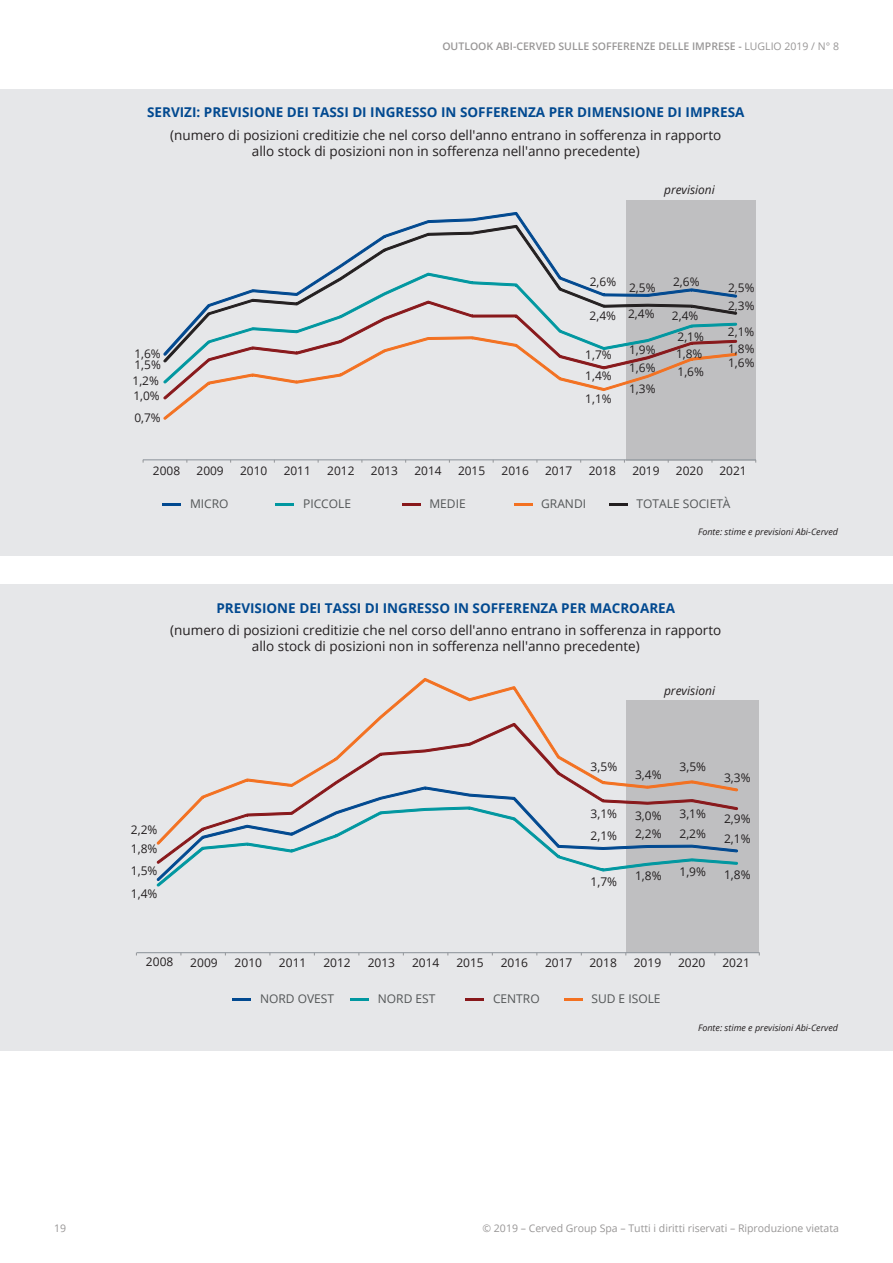
<style>
.page{position:relative;width:893px;height:1263px;background:#fff}
.page>*{position:absolute;margin:0;border:0;box-sizing:border-box;transform-origin:0 0}
.t1{font:13.5px "Open Sans";color:#231f20}
.t2{font:700 13.5px "Open Sans";color:#014990}
.t3{font:12px "Open Sans";color:#231f20}
.t4{font:12px "Open Sans";color:#525556}
.t5{font:italic 12px "Open Sans";color:#231f20}
.t6{font:11.85px "Open Sans";color:#231f20}
.t7{font:italic 11.85px "Open Sans";color:#231f20}
.t8{font:10.5px "Open Sans";color:#989696}
.t9{font:600 10.5px "Open Sans";color:#989696}
.t10{font:italic 9px "Open Sans";color:#231f20}
.s1{font-weight:400}
</style>
<div class="page">
<div style="left:0;top:89px;width:893px;height:467px;background:#e6e7e9"></div>
<div style="left:0;top:584px;width:893px;height:467px;background:#e6e7e9"></div>
<div style="left:626px;top:200px;width:129px;height:261px;background:#bfbfc1"></div>
<svg style="left:414px;top:212px;width:112px;height:13px"></svg>
<svg style="left:163px;top:362px;width:525px;height:57px"></svg>
<svg style="left:163px;top:225px;width:574px;height:137px"></svg>
<hr style="left:143px;top:459px;width:613px;height:1px;background:#90979e">
<div style="left:626px;top:700px;width:132px;height:253px;background:#bfbfc1"></div>
<svg style="left:156px;top:864px;width:582px;height:22px"></svg>
<svg style="left:156px;top:844px;width:582px;height:20px"></svg>
<svg style="left:156px;top:678px;width:582px;height:166px"></svg>
<hr style="left:137px;top:952px;width:622px;height:1px;background:#90979e">
<svg style="left:162px;top:503px;width:19px;height:2px"></svg>
<svg style="left:275px;top:503px;width:19px;height:2px"></svg>
<svg style="left:402px;top:503px;width:19px;height:2px"></svg>
<svg style="left:514px;top:503px;width:18px;height:2px"></svg>
<svg style="left:609px;top:503px;width:19px;height:2px"></svg>
<svg style="left:232px;top:998px;width:19px;height:2px"></svg>
<svg style="left:350px;top:998px;width:19px;height:2px"></svg>
<svg style="left:465px;top:998px;width:19px;height:2px"></svg>
<svg style="left:564px;top:998px;width:19px;height:2px"></svg>
<p class="t9" style="left:442px;top:39px;width:398px">OUTLOOK ABI-CERVED SULLE SOFFERENZE DELLE IMPRESE - <span class="s1">LUGLIO 2019 / N° 8</span></p>
<p class="t2" style="left:147px;top:103px;width:599px">SERVIZI: PREVISIONE DEI TASSI DI INGRESSO IN SOFFERENZA PER DIMENSIONE DI IMPRESA</p>
<p class="t1" style="left:170px;top:126px;width:553px">(numero di posizioni creditizie che nel corso dell'anno entrano in sofferenza in rapporto</p>
<p class="t1" style="left:252px;top:142px;width:389px">allo stock di posizioni non in sofferenza nell'anno precedente)</p>
<p class="t7" style="left:664px;top:182px;width:52px">previsioni</p>
<p class="t6" style="left:590px;top:274px;width:28px">2,6%</p>
<p class="t6" style="left:629px;top:279px;width:28px">2,5%</p>
<p class="t6" style="left:673px;top:274px;width:28px">2,6%</p>
<p class="t6" style="left:590px;top:307px;width:66px">2,4% 2,4%</p>
<p class="t6" style="left:672px;top:307px;width:28px">2,4%</p>
<p class="t6" style="left:728px;top:280px;width:28px">2,5%</p>
<p class="t6" style="left:728px;top:297px;width:28px">2,3%</p>
<p class="t6" style="left:728px;top:323px;width:28px">2,1%</p>
<p class="t6" style="left:677px;top:328px;width:28px">2,1%</p>
<p class="t6" style="left:676px;top:345px;width:28px">1,8%</p>
<p class="t6" style="left:728px;top:340px;width:28px">1,8%</p>
<p class="t6" style="left:629px;top:341px;width:28px">1,9%</p>
<p class="t6" style="left:134px;top:345px;width:28px">1,6%</p>
<p class="t6" style="left:585px;top:347px;width:28px">1,7%</p>
<p class="t6" style="left:134px;top:357px;width:28px">1,5%</p>
<p class="t6" style="left:728px;top:354px;width:28px">1,6%</p>
<p class="t6" style="left:629px;top:359px;width:28px">1,6%</p>
<p class="t6" style="left:677px;top:363px;width:28px">1,6%</p>
<p class="t6" style="left:585px;top:368px;width:28px">1,4%</p>
<p class="t6" style="left:133px;top:373px;width:28px">1,2%</p>
<p class="t6" style="left:629px;top:380px;width:28px">1,3%</p>
<p class="t6" style="left:133px;top:388px;width:28px">1,0%</p>
<p class="t6" style="left:585px;top:391px;width:28px">1,1%</p>
<p class="t6" style="left:134px;top:409px;width:28px">0,7%</p>
<p class="t6" style="left:153px;top:462px;width:29px">2008</p>
<p class="t6" style="left:197px;top:462px;width:29px">2009</p>
<p class="t6" style="left:240px;top:462px;width:29px">2010</p>
<p class="t6" style="left:284px;top:462px;width:29px">2011</p>
<p class="t6" style="left:327px;top:462px;width:29px">2012</p>
<p class="t6" style="left:371px;top:462px;width:29px">2013</p>
<p class="t6" style="left:414px;top:462px;width:29px">2014</p>
<p class="t6" style="left:458px;top:462px;width:29px">2015</p>
<p class="t6" style="left:502px;top:462px;width:29px">2016</p>
<p class="t6" style="left:545px;top:462px;width:29px">2017</p>
<p class="t6" style="left:589px;top:462px;width:29px">2018</p>
<p class="t6" style="left:632px;top:462px;width:29px">2019</p>
<p class="t6" style="left:676px;top:462px;width:29px">2020</p>
<p class="t6" style="left:719px;top:462px;width:29px">2021</p>
<p class="t4" style="left:190px;top:495px;width:40px">MICRO</p>
<p class="t4" style="left:303px;top:495px;width:49px">PICCOLE</p>
<p class="t4" style="left:429px;top:495px;width:38px">MEDIE</p>
<p class="t4" style="left:541px;top:495px;width:46px">GRANDI</p>
<p class="t4" style="left:637px;top:495px;width:95px">TOTALE SOCIETÀ</p>
<p class="t10" style="left:698px;top:526px;width:141px">Fonte: stime e previsioni Abi-Cerved</p>
<p class="t2" style="left:216px;top:598px;width:460px">PREVISIONE DEI TASSI DI INGRESSO IN SOFFERENZA PER MACROAREA</p>
<p class="t1" style="left:170px;top:621px;width:553px">(numero di posizioni creditizie che nel corso dell'anno entrano in sofferenza in rapporto</p>
<p class="t1" style="left:252px;top:637px;width:389px">allo stock di posizioni non in sofferenza nell'anno precedente)</p>
<p class="t3" style="left:131px;top:821px;width:28px">2,2%</p>
<p class="t3" style="left:131px;top:840px;width:28px">1,8%</p>
<p class="t3" style="left:131px;top:863px;width:28px">1,5%</p>
<p class="t3" style="left:131px;top:886px;width:28px">1,4%</p>
<p class="t5" style="left:664px;top:682px;width:53px">previsioni</p>
<p class="t3" style="left:591px;top:758px;width:28px">3,5%</p>
<p class="t3" style="left:635px;top:766px;width:28px">3,4%</p>
<p class="t3" style="left:679px;top:758px;width:28px">3,5%</p>
<p class="t3" style="left:724px;top:769px;width:28px">3,3%</p>
<p class="t3" style="left:590px;top:805px;width:28px">3,1%</p>
<p class="t3" style="left:635px;top:807px;width:28px">3,0%</p>
<p class="t3" style="left:679px;top:806px;width:28px">3,1%</p>
<p class="t3" style="left:724px;top:810px;width:28px">2,9%</p>
<p class="t3" style="left:591px;top:827px;width:28px">2,1%</p>
<p class="t3" style="left:635px;top:825px;width:28px">2,2%</p>
<p class="t3" style="left:679px;top:825px;width:28px">2,2%</p>
<p class="t3" style="left:724px;top:830px;width:28px">2,1%</p>
<p class="t3" style="left:591px;top:873px;width:28px">1,7%</p>
<p class="t3" style="left:635px;top:868px;width:28px">1,8%</p>
<p class="t3" style="left:679px;top:863px;width:28px">1,9%</p>
<p class="t3" style="left:724px;top:867px;width:28px">1,8%</p>
<p class="t3" style="left:146px;top:953px;width:29px">2008</p>
<p class="t3" style="left:190px;top:954px;width:29px">2009</p>
<p class="t3" style="left:235px;top:954px;width:29px">2010</p>
<p class="t3" style="left:279px;top:954px;width:29px">2011</p>
<p class="t3" style="left:323px;top:954px;width:29px">2012</p>
<p class="t3" style="left:368px;top:954px;width:29px">2013</p>
<p class="t3" style="left:412px;top:954px;width:29px">2014</p>
<p class="t3" style="left:456px;top:954px;width:29px">2015</p>
<p class="t3" style="left:501px;top:954px;width:29px">2016</p>
<p class="t3" style="left:545px;top:954px;width:29px">2017</p>
<p class="t3" style="left:589px;top:954px;width:29px">2018</p>
<p class="t3" style="left:634px;top:954px;width:29px">2019</p>
<p class="t3" style="left:678px;top:954px;width:29px">2020</p>
<p class="t3" style="left:722px;top:954px;width:29px">2021</p>
<p class="t4" style="left:260px;top:990px;width:76px">NORD OVEST</p>
<p class="t4" style="left:378px;top:990px;width:59px">NORD EST</p>
<p class="t4" style="left:493px;top:990px;width:48px">CENTRO</p>
<p class="t4" style="left:591px;top:990px;width:71px">SUD E ISOLE</p>
<p class="t10" style="left:698px;top:1021px;width:141px">Fonte: stime e previsioni Abi-Cerved</p>
<p class="t8" style="left:54px;top:1221px;width:14px">19</p>
<p class="t8" style="left:482px;top:1221px;width:358px">© 2019 – Cerved Group Spa – Tutti i diritti riservati – Riproduzione vietata</p>
</div>
